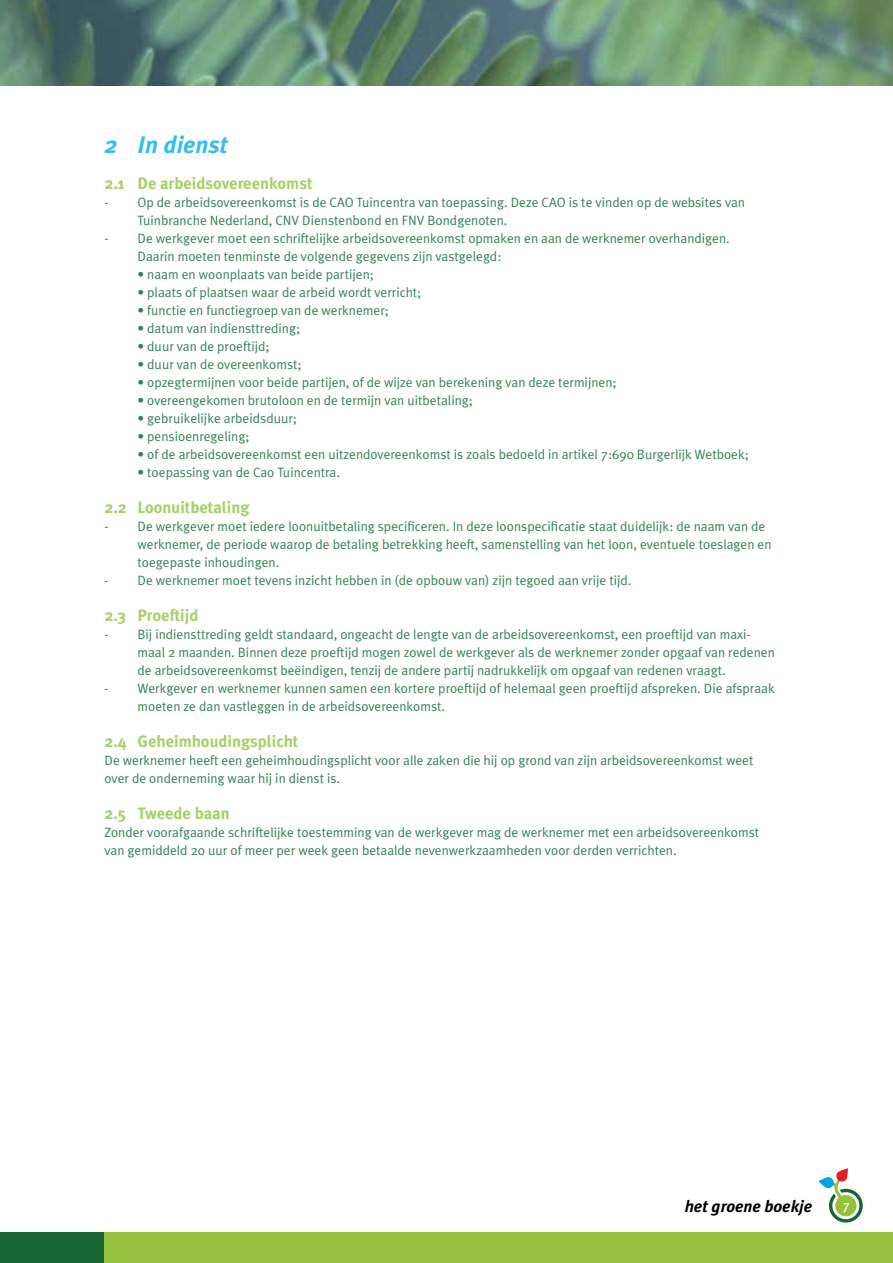
<style>
.page{position:relative;width:893px;height:1263px;background:#fff}
.page>*{position:absolute;margin:0;border:0;box-sizing:border-box;transform-origin:0 0}
.t1{font:italic 700 24px "Meta Plus";color:#33bef2}
.t2{font:700 16.5px "Meta Plus";color:#a4d265}
.t3{font:italic 700 16.5px "Meta Plus";color:#000}
.t4{font:13.5px/18px "Meta Plus Normal";color:#338251}
.t5{font:13.5px "Meta Plus";color:#fff}
</style>
<div class="page">
<img style="left:0;top:0;width:893px;height:85px">
<div style="left:103px;top:1233px;width:790px;height:30px;background:#97c13d"></div>
<div style="left:0;top:1233px;width:104px;height:30px;background:#176534"></div>
<svg style="left:818px;top:1168px;width:45px;height:54px"></svg>
<h1 class="t1" style="left:104px;top:131px;width:125px">2 In dienst</h1>
<p class="t2" style="left:104px;top:174px;width:210px">2.1 De arbeidsovereenkomst</p>
<p class="t4" style="left:137px;top:193px;width:609px;text-indent:-33px">- Op de arbeidsovereenkomst is de CAO Tuincentra van toepassing. Deze CAO is te vinden op de websites van<br>Tuinbranche Nederland, CNV Dienstenbond en FNV Bondgenoten.</p>
<p class="t4" style="left:137px;top:229px;width:594px;text-indent:-33px">- De werkgever moet een schriftelijke arbeidsovereenkomst opmaken en aan de werknemer overhandigen.<br>Daarin moeten tenminste de volgende gegevens zijn vastgelegd:</p>
<p class="t4" style="left:137px;top:265px;width:238px">• naam en woonplaats van beide partijen;</p>
<p class="t4" style="left:137px;top:283px;width:285px">• plaats of plaatsen waar de arbeid wordt verricht;</p>
<p class="t4" style="left:137px;top:301px;width:253px">• functie en functiegroep van de werknemer;</p>
<p class="t4" style="left:137px;top:319px;width:164px">• datum van indiensttreding;</p>
<p class="t4" style="left:137px;top:337px;width:134px">• duur van de proeftijd;</p>
<p class="t4" style="left:137px;top:355px;width:166px">• duur van de overeenkomst;</p>
<p class="t4" style="left:137px;top:373px;width:481px">• opzegtermijnen voor beide partijen, of de wijze van berekening van deze termijnen;</p>
<p class="t4" style="left:137px;top:391px;width:337px">• overeengekomen brutoloon en de termijn van uitbetaling;</p>
<p class="t4" style="left:137px;top:409px;width:161px">• gebruikelijke arbeidsduur;</p>
<p class="t4" style="left:137px;top:427px;width:113px">• pensioenregeling;</p>
<p class="t4" style="left:137px;top:445px;width:613px">• of de arbeidsovereenkomst een uitzendovereenkomst is zoals bedoeld in artikel 7:690 Burgerlijk Wetboek;</p>
<p class="t4" style="left:137px;top:463px;width:204px">• toepassing van de Cao Tuincentra.</p>
<p class="t2" style="left:104px;top:498px;width:146px">2.2 Loonuitbetaling</p>
<p class="t4" style="left:137px;top:517px;width:636px;text-indent:-33px">- De werkgever moet iedere loonuitbetaling specificeren. In deze loonspecificatie staat duidelijk: de naam van de werknemer, de periode waarop de betaling betrekking heeft, samenstelling van het loon, eventuele toeslagen en toegepaste inhoudingen.</p>
<p class="t4" style="left:104px;top:571px;width:528px">- De werknemer moet tevens inzicht hebben in (de opbouw van) zijn tegoed aan vrije tijd.</p>
<p class="t2" style="left:104px;top:606px;width:96px">2.3 Proeftijd</p>
<p class="t4" style="left:137px;top:625px;width:639px;text-indent:-33px">- Bij indiensttreding geldt standaard, ongeacht de lengte van de arbeidsovereenkomst, een proeftijd van maxi&shy;maal 2 maanden. Binnen deze proeftijd mogen zowel de werkgever als de werknemer zonder opgaaf van redenen de arbeidsovereenkomst beëindigen, tenzij de andere partij nadrukkelijk om opgaaf van redenen vraagt.</p>
<p class="t4" style="left:137px;top:679px;width:639px;text-indent:-33px">- Werkgever en werknemer kunnen samen een kortere proeftijd of helemaal geen proeftijd afspreken. Die afspraak moeten ze dan vastleggen in de arbeidsovereenkomst.</p>
<p class="t2" style="left:104px;top:732px;width:195px">2.4 Geheimhoudingsplicht</p>
<p class="t4" style="left:104px;top:751px;width:650px">De werknemer heeft een geheimhoudingsplicht voor alle zaken die hij op grond van zijn arbeidsovereenkomst weet over de onderneming waar hij in dienst is.</p>
<p class="t2" style="left:104px;top:804px;width:127px">2.5 Tweede baan</p>
<p class="t4" style="left:104px;top:823px;width:656px">Zonder voorafgaande schriftelijke toestemming van de werkgever mag de werknemer met een arbeidsovereenkomst van gemiddeld 20 uur of meer per week geen betaalde nevenwerkzaamheden voor derden verrichten.</p>
<p class="t3" style="left:685px;top:1197px;width:129px">het groene boekje</p>
<p class="t5" style="left:843px;top:1197px;width:8px">7</p>
</div>
